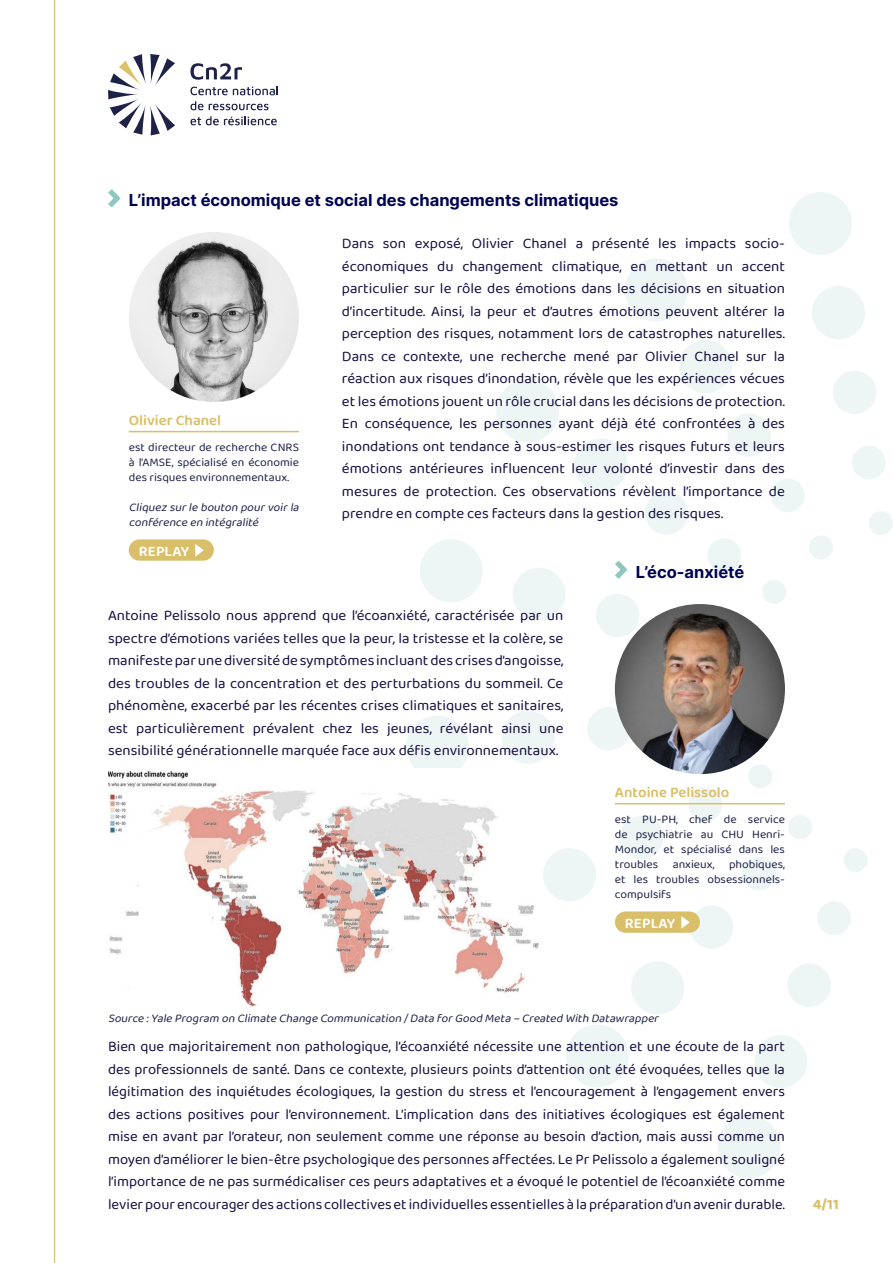
<style>
.page{position:relative;width:893px;height:1263px;background:#fff}
.page>*{position:absolute;margin:0;border:0;box-sizing:border-box;transform-origin:0 0}
.t1{font:700 16.5px "Inter";color:#000552}
.t2{font:15px/22.5px "Baloo 2";color:#160e3e;text-align:justify}
.t3{font:600 15px "Baloo 2";color:#d9bf68}
.t4{font:600 15px "Baloo 2";color:#fff}
.t5{font:700 15px "Baloo 2";color:#d9bf69}
.t6{font:12px/15px "Baloo 2";color:#1e2247;text-align:justify}
.t7{font:italic 12px/15px "Baloo 2";color:#1e2247}
</style>
<div class="page">
<svg style="left:718px;top:1115px;width:63px;height:63px"></svg>
<svg style="left:754px;top:1035px;width:53px;height:53px"></svg>
<svg style="left:788px;top:964px;width:43px;height:43px"></svg>
<svg style="left:817px;top:901px;width:34px;height:34px"></svg>
<svg style="left:844px;top:848px;width:23px;height:24px"></svg>
<svg style="left:566px;top:961px;width:118px;height:126px"></svg>
<svg style="left:742px;top:857px;width:34px;height:33px"></svg>
<svg style="left:788px;top:815px;width:24px;height:24px"></svg>
<svg style="left:543px;top:848px;width:53px;height:53px"></svg>
<svg style="left:620px;top:816px;width:43px;height:43px"></svg>
<svg style="left:686px;top:788px;width:39px;height:33px"></svg>
<svg style="left:748px;top:764px;width:24px;height:24px"></svg>
<svg style="left:406px;top:716px;width:63px;height:52px"></svg>
<svg style="left:502px;top:711px;width:53px;height:53px"></svg>
<svg style="left:587px;top:706px;width:45px;height:44px"></svg>
<svg style="left:420px;top:539px;width:63px;height:63px"></svg>
<svg style="left:513px;top:568px;width:53px;height:53px"></svg>
<svg style="left:596px;top:594px;width:43px;height:45px"></svg>
<svg style="left:496px;top:380px;width:63px;height:62px"></svg>
<svg style="left:575px;top:438px;width:52px;height:53px"></svg>
<svg style="left:645px;top:491px;width:43px;height:44px"></svg>
<svg style="left:708px;top:538px;width:33px;height:34px"></svg>
<svg style="left:762px;top:580px;width:24px;height:24px"></svg>
<svg style="left:625px;top:259px;width:63px;height:62px"></svg>
<svg style="left:679px;top:340px;width:53px;height:53px"></svg>
<svg style="left:728px;top:413px;width:43px;height:44px"></svg>
<svg style="left:771px;top:479px;width:34px;height:33px"></svg>
<svg style="left:809px;top:536px;width:24px;height:23px"></svg>
<svg style="left:789px;top:192px;width:63px;height:63px"></svg>
<svg style="left:812px;top:286px;width:53px;height:53px"></svg>
<svg style="left:833px;top:371px;width:43px;height:43px"></svg>
<svg style="left:852px;top:446px;width:33px;height:33px"></svg>
<svg style="left:869px;top:511px;width:24px;height:24px"></svg>
<hr style="left:54px;top:0;width:1px;height:1263px;background:#d9bf69">
<svg style="left:108px;top:54px;width:67px;height:81px"></svg>
<svg style="left:190px;top:86px;width:88px;height:9px"></svg>
<svg style="left:190px;top:101px;width:79px;height:9px"></svg>
<svg style="left:190px;top:116px;width:87px;height:9px"></svg>
<svg style="left:190px;top:63px;width:52px;height:17px"></svg>
<svg style="left:108px;top:189px;width:13px;height:18px"></svg>
<hr style="left:129px;top:431px;width:170px;height:1px;background:#d9bf69">
<div style="left:129px;top:539px;width:85px;height:22px;background:#d9bf69;border-radius:11px"></div>
<svg style="left:195px;top:544px;width:9px;height:13px"></svg>
<img style="left:129px;top:232px;width:170px;height:170px;border-radius:85px">
<hr style="left:615px;top:803px;width:170px;height:1px;background:#d9bf69">
<div style="left:615px;top:911px;width:85px;height:22px;background:#d9bf69;border-radius:11px"></div>
<svg style="left:681px;top:905px;width:52px;height:44px"></svg>
<svg style="left:615px;top:561px;width:12px;height:18px"></svg>
<img style="left:615px;top:604px;width:170px;height:170px;border-radius:85px">
<img style="left:108px;top:770px;width:431px;height:236px">
<p class="t1" style="left:129px;top:188px;width:491px">L’impact économique et social des changements climatiques</p>
<p class="t3" style="left:129px;top:410px;width:94px">Olivier Chanel</p>
<p class="t6" style="left:129px;top:440px;width:172px">est directeur de recherche CNRS à l’AMSE, spécialisé en économie des risques environnementaux.</p>
<p class="t7" style="left:129px;top:500px;width:175px">Cliquezsurle bouton pourvoirla conférence en intégralité</p>
<p class="t4" style="left:139px;top:540px;width:52px">REPLAY</p>
<p class="t2" style="left:342px;top:233px;width:445px">Dans son exposé, Olivier Chanel a présenté les impacts socio&shy;économiques du changement climatique, en mettant un accent particulier sur le rôle des émotions dans les décisions en situation d’incertitude. Ainsi, la peur et d’autres émotions peuvent altérer la perception des risques, notamment lors de catastrophes naturelles.<br>Dans ce contexte, une recherche mené par Olivier Chanel sur la réaction aux risques d’inondation, révèle que les expériences vécues et les émotions jouent un rôle crucial dans les décisions de protection.<br>En conséquence, les personnes ayant déjà été confrontées à des inondations ont tendance à sous-estimer les risques futurs et leurs émotions antérieures influencent leur volonté d’investir dans des mesures de protection. Ces observations révèlent l’importance de prendre en compte ces facteurs dans la gestion des risques.</p>
<p class="t1" style="left:636px;top:560px;width:110px">L’éco-anxiété</p>
<p class="t2" style="left:108px;top:605px;width:457px">Antoine Pelissolo nous apprend que l’écoanxiété, caractérisée par un spectre d’émotions variées telles que la peur, la tristesse et la colère, se manifeste par une diversité de symptômes incluant des crises d’angoisse, des troubles de la concentration et des perturbations du sommeil. Ce phénomène, exacerbé par les récentes crises climatiques et sanitaires, est particulièrement prévalent chez les jeunes, révélant ainsi une sensibilité générationnelle marquée face aux défis environnementaux.</p>
<p class="t3" style="left:615px;top:782px;width:116px">Antoine Pelissolo</p>
<p class="t6" style="left:615px;top:812px;width:172px">est PU-PH, chef de service de psychiatrie au CHU Henri-Mondor, et spécialisé dans les troubles anxieux, phobiques, et les troubles obsessionnels&shy;compulsifs</p>
<p class="t4" style="left:625px;top:912px;width:52px">REPLAY</p>
<p class="t7" style="left:108px;top:1011px;width:555px">Source :Yale Program on Climate Change Communication /Data forGood Meta – Created With Datawrapper</p>
<p class="t2" style="left:108px;top:1036px;width:678px">Bien que majoritairement non pathologique, l’écoanxiété nécessite une attention et une écoute de la part des professionnels de santé. Dans ce contexte, plusieurs points d’attention ont été évoquées, telles que la légitimation des inquiétudes écologiques, la gestion du stress et l’encouragement à l’engagement envers des actions positives pour l’environnement. L’implication dans des initiatives écologiques est également mise en avant par l’orateur, non seulement comme une réponse au besoin d’action, mais aussi comme un moyen d’améliorer le bien-être psychologique des personnes affectées. Le Pr Pelissolo a également souligné l’importance de ne pas surmédicaliser ces peurs adaptatives et a évoqué le potentiel de l’écoanxiété comme levier pour encourager des actions collectives et individuelles essentielles à la préparation d’un avenir durable.</p>
<p class="t5" style="left:813px;top:1193px;width:28px">4/11</p>
</div>
